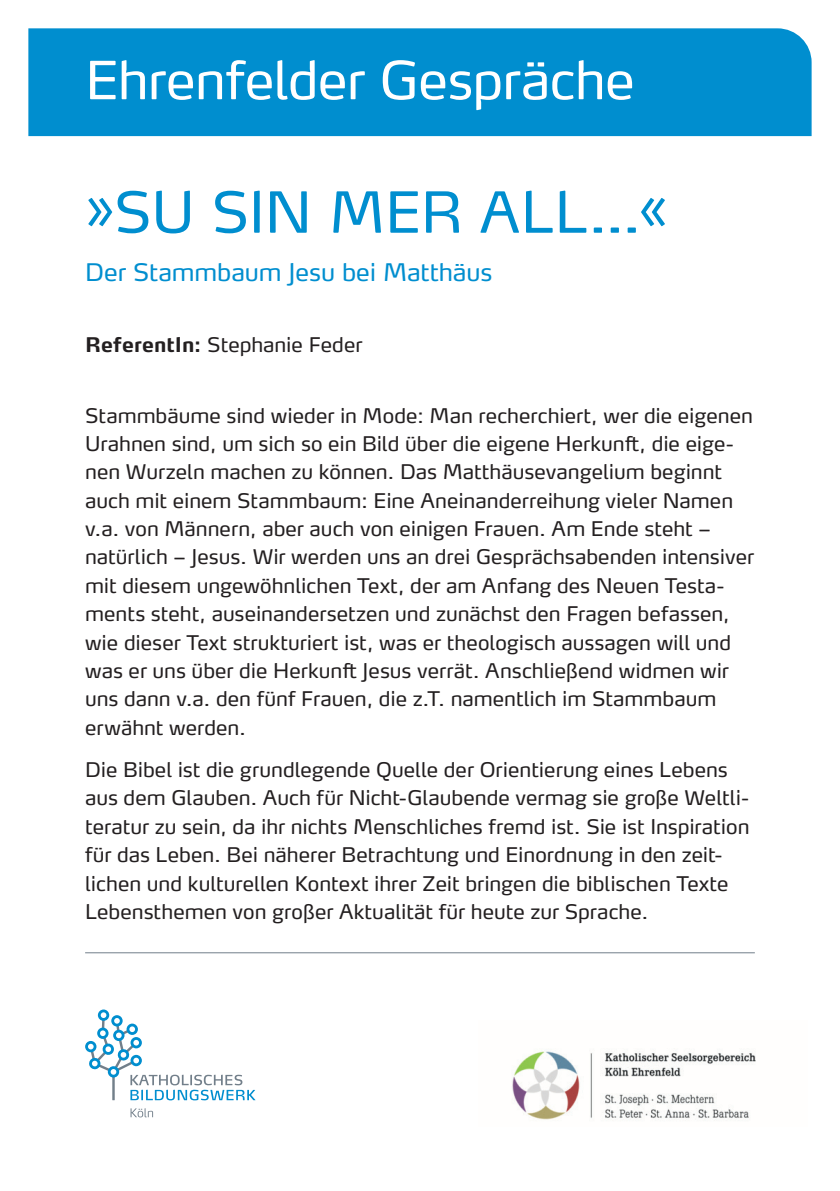
<style>
.page{position:relative;width:840px;height:1191px;background:#fff}
.page>*{position:absolute;margin:0;border:0;box-sizing:border-box;transform-origin:0 0}
.t1{font:56px "Max OT";letter-spacing:-.005em;color:#008ecf}
.t2{font:52px "Max OT";letter-spacing:-.01em;color:#fff}
.t3{font:24px "Max OT";letter-spacing:-.005em;color:#008ecf}
.t4{font:20px/28.4px "Max OT";color:#231f20}
.s1{font-weight:700}
</style>
<div class="page">
<hr style="left:85px;top:952px;width:669px;height:1px;background:#727f8a">
<div style="left:28px;top:28px;width:783px;height:108px;background:#008ecf"></div>
<svg style="left:85px;top:1009px;width:170px;height:91px"></svg>
<svg style="left:130px;top:1108px;width:23px;height:9px"></svg>
<img style="left:512px;top:1051px;width:244px;height:70px">
<h2 class="t2" style="left:85px;top:48px;width:551px">Ehrenfelder Gespräche</h2>
<h1 class="t1" style="left:85px;top:177px;width:584px">»SU SIN MER ALL…«</h1>
<p class="t3" style="left:85px;top:257px;width:408px">Der Stammbaum Jesu bei Matthäus</p>
<p class="t4" style="left:85px;top:330px;width:279px"><span class="s1">ReferentIn:</span> Stephanie Feder</p>
<p class="t4" style="left:85px;top:401px;width:670px">Stammbäume sind wieder in Mode: Man recherchiert, wer die eigenen Urahnen sind, um sich so ein Bild über die eigene Herkunft, die eige&shy;nen Wurzeln machen zu können. Das Matthäusevangelium beginnt auch mit einem Stammbaum: Eine Aneinanderreihung vieler Namen v.a. von Männern, aber auch von einigen Frauen. Am Ende steht – natürlich – Jesus. Wir werden uns an drei Gesprächsabenden intensiver mit diesem ungewöhnlichen Text, der am Anfang des Neuen Testa&shy;ments steht, auseinandersetzen und zunächst den Fragen befassen, wie dieser Text strukturiert ist, was er theologisch aussagen will und was er uns über die Herkunft Jesus verrät. Anschließend widmen wir uns dann v.a. den fünf Frauen, die z.T. namentlich im Stammbaum erwähnt werden.</p>
<p class="t4" style="left:85px;top:755px;width:665px">Die Bibel ist die grundlegende Quelle der Orientierung eines Lebens aus dem Glauben. Auch für Nicht-Glaubende vermag sie große Weltli&shy;teratur zu sein, da ihr nichts Menschliches fremd ist. Sie ist Inspiration für das Leben. Bei näherer Betrachtung und Einordnung in den zeit&shy;lichen und kulturellen Kontext ihrer Zeit bringen die biblischen Texte Lebensthemen von großer Aktualität für heute zur Sprache.</p>
</div>
